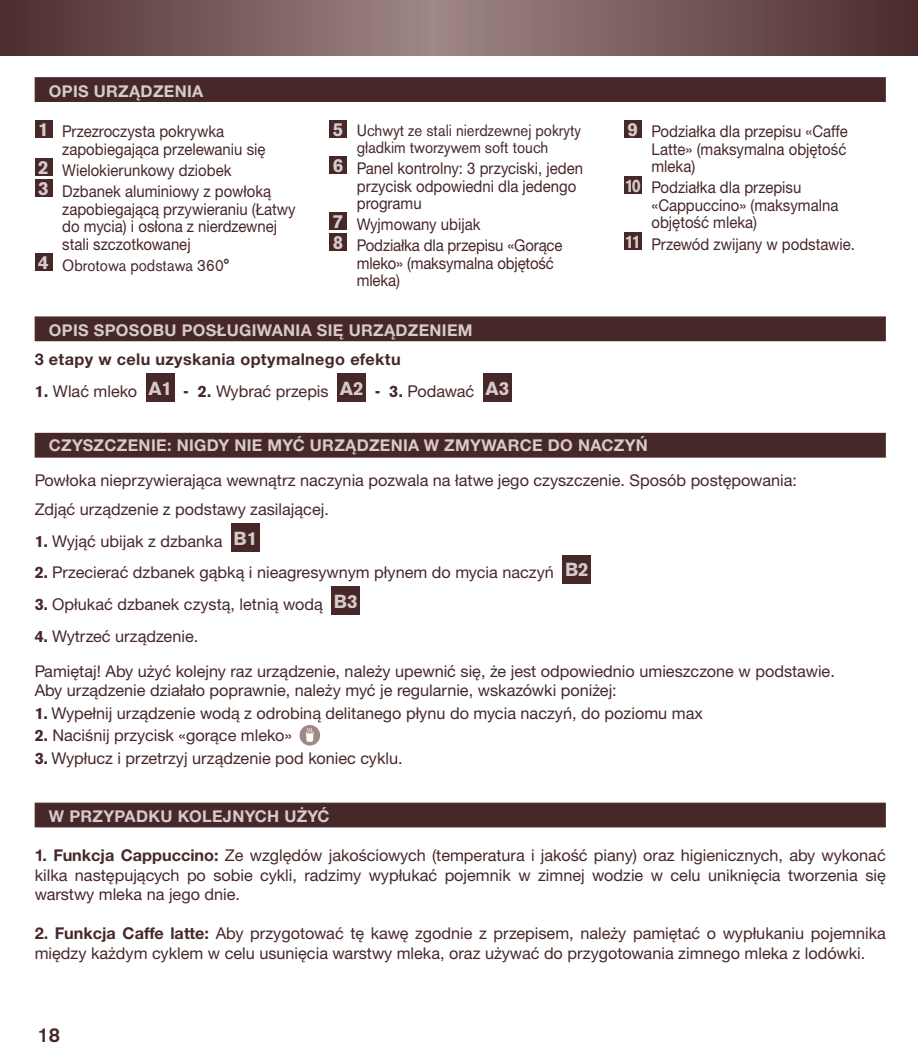
<style>
.page{position:relative;width:918px;height:1060px;background:#fff}
.page>*{position:absolute;margin:0;border:0;box-sizing:border-box;transform-origin:0 0}
.t1{font:500 20px "Akzidenz Grotesk BE";color:#472829}
.t2{font:16.25px/19.5px "Helvetica Neue CE";color:#472829}
.t3{font:16.25px/17.5px "Helvetica Neue CE";color:#472829;scale:.92 1}
.t4{font:700 16.25px "Helvetica Neue CE";letter-spacing:.02em;color:#d6caca}
.t5{font:16.25px/17.5px "Akzidenz Grotesk BE";color:#472829;text-align:center;scale:.92 1}
.t6{font:700 16.25px "Helvetica Neue CE";letter-spacing:.02em;color:#472829}
.s1{font-family:"Akzidenz Grotesk BE";font-weight:700;font-size:18.75px;color:#d6caca}
.s2{font-weight:700;font-size:18.75px;color:#d6caca}
.s3{font-family:"Akzidenz Grotesk BE";font-weight:700;font-size:18px;color:#d6caca}
.s4{font-family:"Akzidenz Grotesk BE";font-weight:700}
.s5{font-weight:700}
</style>
<div class="page">
<svg style="left:0;top:0;width:917px;height:56px;background:#755959"></svg>
<div style="left:35px;top:77px;width:850px;height:25px;background:#472829;border:1px solid #472829"></div>
<div style="left:35px;top:316px;width:850px;height:25px;background:#472829;border:1px solid #472829"></div>
<div style="left:35px;top:433px;width:850px;height:24px;background:#472829"></div>
<div style="left:35px;top:802px;width:850px;height:25px;background:#472829;border:1px solid #472829"></div>
<div style="left:35px;top:120px;width:17px;height:17px;background:#472829"></div>
<div style="left:35px;top:158px;width:17px;height:18px;background:#472829"></div>
<div style="left:35px;top:179px;width:17px;height:18px;background:#472829"></div>
<div style="left:35px;top:253px;width:17px;height:17px;background:#472829"></div>
<div style="left:329px;top:120px;width:18px;height:17px;background:#472829"></div>
<div style="left:329px;top:156px;width:18px;height:18px;background:#472829"></div>
<div style="left:329px;top:212px;width:18px;height:18px;background:#472829"></div>
<div style="left:329px;top:233px;width:18px;height:18px;background:#472829"></div>
<div style="left:623px;top:120px;width:18px;height:17px;background:#472829"></div>
<div style="left:623px;top:176px;width:18px;height:17px;background:#472829"></div>
<div style="left:623px;top:232px;width:18px;height:17px;background:#472829"></div>
<div style="left:146px;top:374px;width:28px;height:28px;background:#472829"></div>
<div style="left:337px;top:374px;width:29px;height:28px;background:#472829"></div>
<div style="left:483px;top:374px;width:28px;height:28px;background:#472829"></div>
<div style="left:231px;top:523px;width:28px;height:29px;background:#472829"></div>
<div style="left:562px;top:555px;width:29px;height:28px;background:#472829"></div>
<div style="left:331px;top:586px;width:29px;height:29px;background:#472829"></div>
<div style="left:299px;top:725px;width:21px;height:20px;background:#a08887;border-radius:50%"></div>
<svg style="left:306px;top:728px;width:7px;height:14px"></svg>
<p class="t4" style="left:49px;top:81px;width:156px">OPIS URZĄDZENIA</p>
<p class="t3" style="left:62px;top:123px;width:222px;text-indent:-24px"><span class="s1">1</span> Przezroczysta pokrywka zapobiegająca przelewaniu się</p>
<p class="t3" style="left:38px;top:160px;width:254px;line-height:21px"><span class="s1">2</span> Wielokierunkowy dziobek<br><span class="s1">3</span> Dzbanek aluminiowy z powłoką</p>
<p class="t3" style="left:62px;top:200px;width:255px">zapobiegającą przywieraniu (Łatwy do mycia) i osłona z nierdzewnej stali szczotkowanej</p>
<p class="t5" style="left:38px;top:256px;width:209px"><span class="s2">4</span> Obrotowa podstawa 360°</p>
<p class="t5" style="left:333px;top:121px;width:271px"><span class="s2">5</span> Uchwyt ze stali nierdzewnej pokryty gładkim tworzywem soft touch</p>
<p class="t3" style="left:357px;top:160px;width:247px;text-indent:-24px"><span class="s1">6</span> Panel kontrolny: 3 przyciski, jeden przycisk odpowiedni dla jedengo programu</p>
<p class="t3" style="left:333px;top:214px;width:251px;line-height:21px"><span class="s1">7</span> Wyjmowany ubijak<br><span class="s1">8</span> Podziałka dla przepisu «Gorące</p>
<p class="t3" style="left:357px;top:254px;width:216px">mleko» (maksymalna objętość mleka)</p>
<p class="t3" style="left:651px;top:123px;width:215px;text-align:justify;text-indent:-24px"><span class="s1">9</span> Podziałka dla przepisu «Caffe Latte» (maksymalna objętość mleka)</p>
<p class="t3" style="left:651px;top:179px;width:204px;text-indent:-27px"><span class="s3">10</span> Podziałka dla przepisu «Cappuccino» (maksymalna objętość mleka)</p>
<p class="t3" style="left:624px;top:235px;width:252px"><span class="s3">11</span> Przewód zwijany w podstawie.</p>
<p class="t4" style="left:49px;top:320px;width:425px">OPIS SPOSOBU POSŁUGIWANIA SIĘ URZĄDZENIEM</p>
<p class="t6" style="left:35px;top:349px;width:367px">3 ETAPY W CELU UZYSKANIA OPTYMALNEGO EFEKTU</p>
<p class="t2" style="left:35px;top:382px;width:476px"><span class="s4">1.</span> Wlać mleko <span class="s1">A1</span> <span class="s4">- 2.</span> Wybrać przepis <span class="s1">A2</span> <span class="s4">- 3.</span> Podawać <span class="s1">A3</span></p>
<p class="t4" style="left:49px;top:435px;width:600px">CZYSZCZENIE: NIGDY NIE MYĆ URZĄDZENIA W ZMYWARCE DO NACZYŃ</p>
<p class="t2" style="left:35px;top:465px;width:763px;line-height:29.5px">Powłoka nieprzywierająca wewnątrz naczynia pozwala na łatwe jego czyszczenie. Sposób postępowania:<br>Zdjąć urządzenie z podstawy zasilającej.</p>
<p class="t2" style="left:35px;top:531px;width:224px"><span class="s4">1.</span> Wyjąć ubijak z dzbanka <span class="s1">B1</span></p>
<p class="t2" style="left:35px;top:563px;width:555px"><span class="s4">2.</span> Przecierać dzbanek gąbką i nieagresywnym płynem do mycia naczyń <span class="s1">B2</span></p>
<p class="t2" style="left:35px;top:594px;width:324px"><span class="s4">3.</span> Opłukać dzbanek czystą, letnią wodą <span class="s1">B3</span></p>
<p class="t2" style="left:35px;top:619px;width:801px;line-height:34.5px"><span class="s4">4.</span> Wytrzeć urządzenie.<br>Pamiętaj! Aby użyć kolejny raz urządzenie, należy upewnić się, że jest odpowiednio umieszczone w podstawie.</p>
<p class="t2" style="left:35px;top:681px;width:583px">Aby urządzenie działało poprawnie, należy myć je regularnie, wskazówki poniżej:</p>
<p class="t2" style="left:35px;top:703px;width:669px"><span class="s4">1.</span> Wypełnij urządzenie wodą z odrobiną delitanego płynu do mycia naczyń, do poziomu max</p>
<p class="t2" style="left:35px;top:726px;width:259px"><span class="s4">2.</span> Naciśnij przycisk «gorące mleko»</p>
<p class="t2" style="left:35px;top:748px;width:369px"><span class="s4">3.</span> Wypłucz i przetrzyj urządzenie pod koniec cyklu.</p>
<p class="t4" style="left:49px;top:806px;width:67px">WPRZYPAD</p>
<p class="t4" style="left:148px;top:806px;width:171px">KU KOLEJNYC H UŻYĆ</p>
<p class="t2" style="left:35px;top:846px;width:852px;text-align:justify"><span class="s5">1. FUNKCJA CAPPUCCINO:</span> Ze względów jakościowych (temperatura i jakość piany) oraz higienicznych, aby wykonać kilka następujących po sobie cykli, radzimy wypłukać pojemnik w zimnej wodzie w celu uniknięcia tworzenia się warstwy mleka na jego dnie.</p>
<p class="t2" style="left:35px;top:924px;width:852px"><span class="s5">2. FUNKCJA CAFFE LATTE:</span> Aby przygotować tę kawę zgodnie z przepisem, należy pamiętać o wypłukaniu pojemnika między każdym cyklem w celu usunięcia warstwy mleka, oraz używać do przygotowania zimnego mleka z lodówki.</p>
<p class="t1" style="left:38px;top:1023px;width:24px">18</p>
</div>
